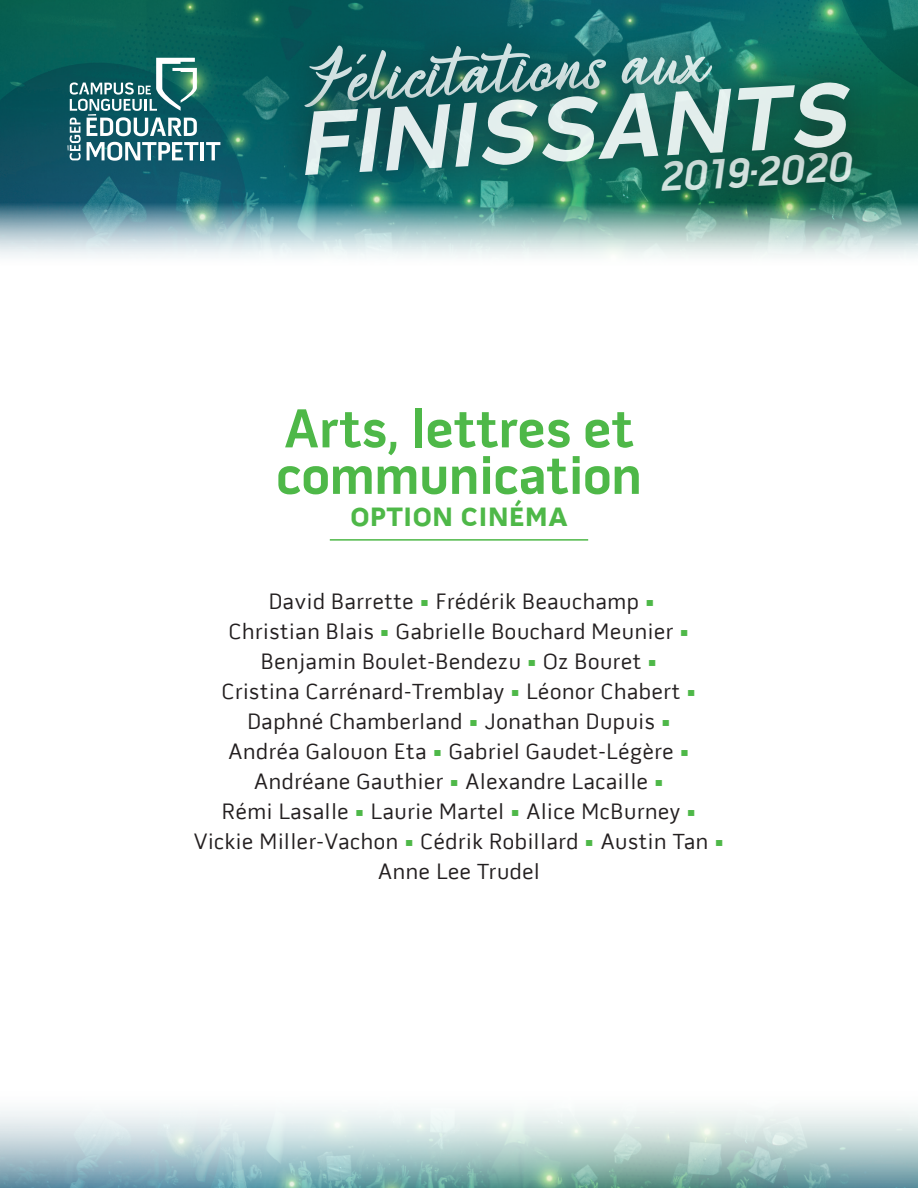
<style>
.page{position:relative;width:918px;height:1188px;background:#fff}
.page>*{position:absolute;margin:0;border:0;box-sizing:border-box;transform-origin:0 0}
.t1{font:italic 700 92.7px "Pill Gothic 900 mg";color:#fff;scale:.9 1}
.t2{font:70.2px "Catherine";color:#fff;scale:1.1 1}
.t3{font:700 55.5px/46.5px "Pill Gothic 600 mg";color:#4eb848}
.t4{font:italic 700 42.45px "Pill Gothic 600 mg";color:#fff}
.t5{font:700 33.75px "Pill Gothic 600 mg";color:#4eb848}
.t6{font:22.5px/30px "Pill Gothic 600 mg";letter-spacing:.03em;color:#231f20;text-align:center}
.s1{font-weight:700;font-size:29.25px;color:#4eb848}
</style>
<div class="page">
<img style="left:0;top:0;width:918px;height:257px">
<img style="left:0;top:1110px;width:918px;height:78px">
<div style="left:634px;top:123px;width:247px;height:98px;background:#231f20;opacity:.75"></div>
<div style="left:279px;top:16px;width:460px;height:119px;background:#231f20;opacity:.75"></div>
<div style="left:277px;top:53px;width:600px;height:151px;background:#231f20;opacity:.75"></div>
<hr style="left:201px;top:142px;width:3px;height:18px;background:#fff">
<svg style="left:206px;top:142px;width:14px;height:18px"></svg>
<svg style="left:67px;top:58px;width:131px;height:103px"></svg>
<hr style="left:330px;top:539px;width:258px;height:2px;background:#4eb848">
<h2 class="t2" style="left:301px;top:34px;width:372px;rotate:-3deg">Félicitations aux</h2>
<h1 class="t1" style="left:294px;top:87px;width:613px;rotate:-3deg">FINISSANTS</h1>
<h3 class="t4" style="left:657px;top:151px;width:195px;rotate:-3deg">2019-2020</h3>
<h3 class="t3" style="left:276px;top:406px;width:367px">Arts, lettres et communication</h3>
<h3 class="t5" style="left:350px;top:494px;width:219px">option Cinéma</h3>
<p class="t6" style="left:194px;top:587px;width:532px">David Barrette <span class="s1">•</span> Frédérik Beauchamp <span class="s1">•<br></span>Christian Blais <span class="s1">•</span> Gabrielle Bouchard Meunier <span class="s1">• </span>Benjamin Boulet-Bendezu <span class="s1">•</span> Oz Bouret <span class="s1">•<br></span>Cristina Carrénard-Tremblay <span class="s1">•</span> Léonor Chabert <span class="s1">• </span>Daphné Chamberland <span class="s1">•</span> Jonathan Dupuis <span class="s1">•<br></span>Andréa Galouon Eta <span class="s1">•</span> Gabriel Gaudet-Légère <span class="s1">• </span>Andréane Gauthier <span class="s1">•</span> Alexandre Lacaille <span class="s1">•<br></span>Rémi Lasalle <span class="s1">•</span> Laurie Martel <span class="s1">•</span> Alice McBurney <span class="s1">• </span>Vickie Miller-Vachon <span class="s1">•</span> Cédrik Robillard <span class="s1">•</span> Austin Tan <span class="s1">• </span>Anne Lee Trudel</p>
</div>
